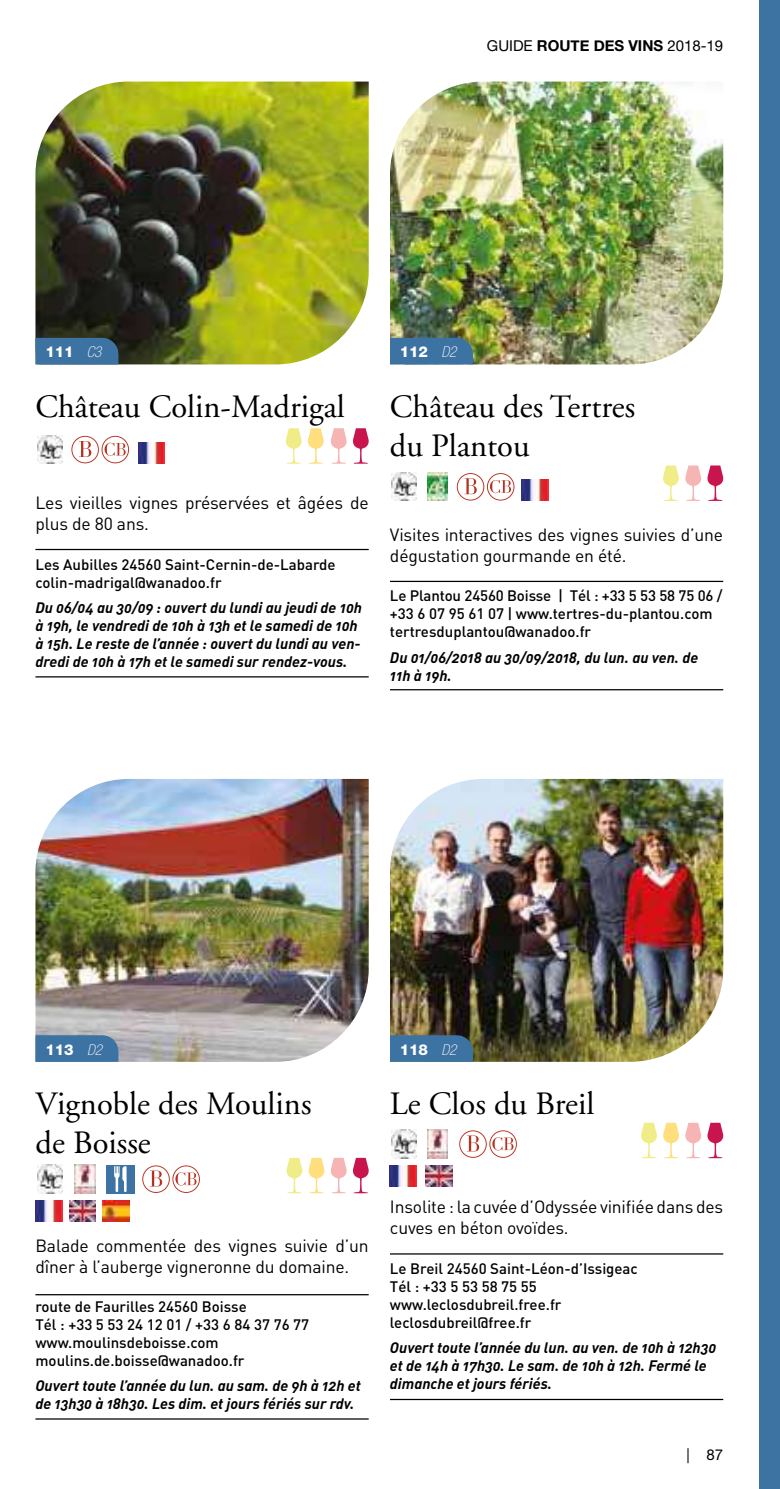
<style>
.page{position:relative;width:780px;height:1489px;background:#fff}
.page>*{position:absolute;margin:0;border:0;box-sizing:border-box;transform-origin:0 0}
.t1{font:32.5px/39px "Adobe Garamond";color:#000}
.t2{font:32.5px "Adobe Garamond Pro";color:#000}
.t3{font:17.5px/21px "DIN";letter-spacing:-.01em;color:#000}
.t4{font:15px/18px "DIN Bold Italic Alt";color:#000}
.t5{font:500 15px/18px "DIN";color:#000}
.t6{font:15px "Helvetica Neue";color:#000}
.t7{font:800 15px "Helvetica Neue";letter-spacing:-.01em;color:#fff}
.s1{font-weight:700}
.s2{font-weight:100;font-style:italic;font-stretch:condensed}
</style>
<div class="page">
<div style="left:758px;top:0;width:22px;height:1488px;background:#3d73a2"></div>
<hr style="left:35px;top:1293px;width:334px;height:2px;background:#000">
<hr style="left:35px;top:1418px;width:334px;height:1px;background:#000">
<img style="left:391px;top:1129px;width:26px;height:29px">
<hr style="left:390px;top:1253px;width:333px;height:1px;background:#000">
<hr style="left:390px;top:1398px;width:333px;height:1px;background:#000">
<hr style="left:35px;top:549px;width:334px;height:1px;background:#000">
<hr style="left:35px;top:676px;width:334px;height:1px;background:#000">
<hr style="left:390px;top:580px;width:333px;height:2px;background:#000">
<hr style="left:390px;top:689px;width:333px;height:1px;background:#000">
<img style="left:35px;top:81px;width:334px;height:283px">
<div style="left:35px;top:338px;width:83px;height:26px;background:#3d73a2"></div>
<img style="left:35px;top:779px;width:334px;height:282px">
<svg style="left:35px;top:1035px;width:83px;height:26px;background:#4175a2"></svg>
<img style="left:390px;top:81px;width:333px;height:283px">
<div style="left:390px;top:338px;width:83px;height:26px;background:#3d73a2"></div>
<img style="left:390px;top:779px;width:333px;height:282px">
<div style="left:390px;top:1035px;width:83px;height:26px;background:#3d73a2"></div>
<svg style="left:447px;top:1129px;width:1px;height:29px"></svg>
<img style="left:427px;top:1129px;width:20px;height:29px">
<svg style="left:74px;top:1164px;width:22px;height:29px"></svg>
<img style="left:75px;top:1164px;width:20px;height:29px">
<div style="left:106px;top:1164px;width:28px;height:29px;background:#3d73a2"></div>
<svg style="left:114px;top:1166px;width:13px;height:25px"></svg>
<svg style="left:62px;top:435px;width:1px;height:28px"></svg>
<img style="left:37px;top:435px;width:25px;height:28px">
<svg style="left:62px;top:1164px;width:1px;height:29px"></svg>
<img style="left:37px;top:1164px;width:25px;height:29px">
<img style="left:391px;top:472px;width:26px;height:29px">
<svg style="left:447px;top:472px;width:1px;height:29px"></svg>
<img style="left:427px;top:472px;width:20px;height:29px">
<svg style="left:707px;top:465px;width:16px;height:36px"></svg>
<svg style="left:663px;top:465px;width:38px;height:36px"></svg>
<svg style="left:286px;top:1157px;width:83px;height:36px"></svg>
<svg style="left:707px;top:1122px;width:16px;height:36px"></svg>
<svg style="left:641px;top:1122px;width:60px;height:36px"></svg>
<svg style="left:285px;top:428px;width:39px;height:35px"></svg>
<svg style="left:330px;top:428px;width:39px;height:35px"></svg>
<img style="left:138px;top:442px;width:27px;height:21px">
<img style="left:522px;top:479px;width:26px;height:22px">
<img style="left:69px;top:1200px;width:27px;height:21px">
<img style="left:103px;top:1200px;width:26px;height:21px">
<img style="left:35px;top:1200px;width:27px;height:21px">
<img style="left:425px;top:1165px;width:27px;height:21px">
<img style="left:390px;top:1165px;width:26px;height:21px">
<svg style="left:71px;top:436px;width:58px;height:27px"></svg>
<svg style="left:497px;top:484px;width:18px;height:17px"></svg>
<svg style="left:457px;top:473px;width:57px;height:27px"></svg>
<svg style="left:142px;top:1165px;width:58px;height:27px"></svg>
<svg style="left:459px;top:1130px;width:58px;height:27px"></svg>
<p class="t6" style="left:487px;top:37px;width:238px">GUIDE <span class="s1">ROUTE DES VINS</span> 2018-19</p>
<p class="t7" style="left:45px;top:343px;width:57px">111 <span class="s2">C3</span></p>
<h1 class="t1" style="left:35px;top:388px;width:311px">Château Colin-Madrigal</h1>
<p class="t3" style="left:35px;top:492px;width:335px">Les vieilles vignes préservées et âgées de plus de 80 ans.</p>
<p class="t5" style="left:35px;top:554px;width:301px">Les Aubilles 24560 Saint-Cernin-de-Labarde colin-madrigal@wanadoo.fr</p>
<p class="t4" style="left:35px;top:597px;width:328px">Du 06/04 au 30/09 : ouvert du lundi au jeudi de 10h à 19h, le vendredi de 10h à 13h et le samedi de 10h à 15h. Le reste de l’année : ouvert du lundi au ven&shy;dredi de 10h à 17h et le samedi sur rendez-vous.</p>
<p class="t7" style="left:400px;top:343px;width:58px">112 <span class="s2">D2</span></p>
<h1 class="t1" style="left:390px;top:388px;width:247px">Château des Tertres du Plantou</h1>
<p class="t3" style="left:390px;top:524px;width:335px">Visites interactives des vignes suivies d’une dégustation gourmande en été.</p>
<p class="t5" style="left:390px;top:586px;width:334px">Le Plantou 24560 Boisse | Tél : +33 5 53 58 75 06 / +33 6 07 95 61 07 | www.tertres-du-plantou.com tertresduplantou@wanadoo.fr</p>
<p class="t4" style="left:390px;top:647px;width:310px">Du 01/06/2018 au 30/09/2018, du lun. au ven. de<br>11h à 19h.</p>
<p class="t7" style="left:45px;top:1040px;width:58px">113 <span class="s2">D2</span></p>
<h1 class="t1" style="left:35px;top:1084px;width:277px">Vignoble des Moulins de Boisse</h1>
<p class="t3" style="left:35px;top:1234px;width:335px">Balade commentée des vignes suivie d’un dîner à l’auberge vigneronne du domaine.</p>
<p class="t5" style="left:35px;top:1297px;width:275px">route de Faurilles 24560 Boisse<br>Tél : +33 5 53 24 12 01 / +33 6 84 37 76 77 www.moulinsdeboisse.com moulins.de.boisse@wanadoo.fr</p>
<p class="t4" style="left:35px;top:1376px;width:327px">Ouvert toute l’année du lun. au sam. de 9h à 12h et de 13h30 à 18h30. Les dim. et jours fériés sur rdv.</p>
<p class="t7" style="left:400px;top:1040px;width:58px">118 <span class="s2">D2</span></p>
<h1 class="t2" style="left:390px;top:1084px;width:206px">Le Clos du Breil</h1>
<p class="t3" style="left:390px;top:1196px;width:335px">Insolite : la cuvée d’Odyssée vinifiée dans des cuves en béton ovoïdes.</p>
<p class="t5" style="left:390px;top:1258px;width:249px">Le Breil 24560 Saint-Léon-d’Issigeac<br>Tél : +33 5 53 58 75 55 www.leclosdubreil.free.fr leclosdubreil@free.fr</p>
<p class="t4" style="left:390px;top:1337px;width:327px">Ouvert toute l’année du lun. au ven. de 10h à 12h30 et de 14h à 17h30. Le sam. de 10h à 12h. Fermé le dimanche et jours fériés.</p>
<p class="t6" style="left:686px;top:1445px;width:34px">| 87</p>
</div>
